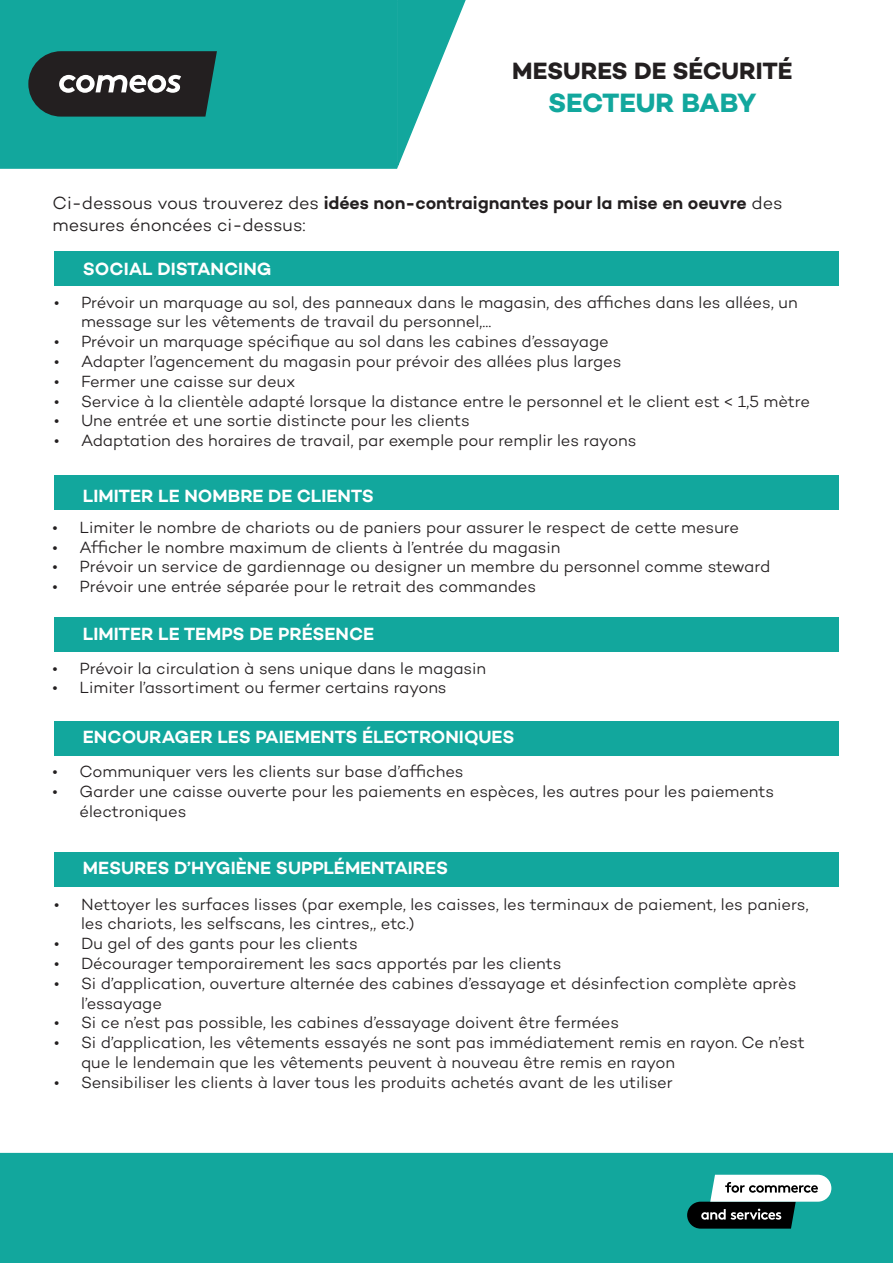
<style>
.page{position:relative;width:893px;height:1263px;background:#fff}
.page>*{position:absolute;margin:0;border:0;box-sizing:border-box;transform-origin:0 0}
.t1{font:700 27px "Campton";letter-spacing:-.01em;color:#12a79d}
.t2{font:700 24px "Campton";letter-spacing:-.005em;color:#231f20}
.t3{font:600 18px "Campton";color:#fff}
.t4{font:300 18px/21.6px "Campton";letter-spacing:-.01em;color:#231f20}
.t5{font:300 16.5px/19.8px "Campton";letter-spacing:-.005em;color:#231f20}
.s1{font-weight:600}
</style>
<div class="page">
<div style="left:1px;top:1px;width:395px;height:167px;background:#12a79d"></div>
<div style="left:0;top:0;width:397px;height:169px;border:2px solid #12a79d"></div>
<svg style="left:396px;top:0;width:70px;height:167px"></svg>
<svg style="left:28px;top:51px;width:189px;height:66px;background:#363e3e"></svg>
<div style="left:0;top:1153px;width:893px;height:110px;background:#12a79d"></div>
<svg style="left:687px;top:1175px;width:144px;height:53px"></svg>
<div style="left:54px;top:251px;width:785px;height:34px;background:#12a79d"></div>
<div style="left:54px;top:475px;width:785px;height:34px;background:#12a79d"></div>
<div style="left:54px;top:617px;width:785px;height:34px;background:#12a79d"></div>
<div style="left:54px;top:721px;width:785px;height:34px;background:#12a79d"></div>
<div style="left:54px;top:852px;width:785px;height:34px;background:#12a79d"></div>
<p class="t2" style="left:512px;top:56px;width:282px">MESURES DE SÉCURITÉ</p>
<p class="t1" style="left:548px;top:85px;width:210px">SECTEUR BABY</p>
<p class="t4" style="left:53px;top:192px;width:731px">Ci-dessous vous trouverez des <span class="s1">idées non-contraignantes pour la mise en oeuvre</span> des mesures énoncées ci-dessus:</p>
<p class="t3" style="left:83px;top:258px;width:190px">SOCIAL DISTANCING</p>
<p class="t5" style="left:81px;top:292px;width:718px;text-indent:-27px">• Prévoir un marquage au sol, des panneaux dans le magasin, des affiches dans les allées, un message sur les vêtements de travail du personnel,...</p>
<p class="t5" style="left:54px;top:331px;width:556px">• Prévoir un marquage spécifique au sol dans les cabines d’essayage</p>
<p class="t5" style="left:54px;top:351px;width:569px">• Adapter l’agencement du magasin pour prévoir des allées plus larges</p>
<p class="t5" style="left:54px;top:371px;width:243px">• Fermer une caisse sur deux</p>
<p class="t5" style="left:54px;top:391px;width:758px">• Service à la clientèle adapté lorsque la distance entre le personnel et le client est &lt; 1,5 mètre</p>
<p class="t5" style="left:54px;top:411px;width:417px">• Une entrée et une sortie distincte pour les clients</p>
<p class="t5" style="left:54px;top:430px;width:584px">• Adaptation des horaires de travail, par exemple pour remplir les rayons</p>
<p class="t3" style="left:83px;top:484px;width:292px">LIMITER LE NOMBRE DE CLIENTS</p>
<p class="t5" style="left:53px;top:517px;width:688px">• Limiter le nombre de chariots ou de paniers pour assurer le respect de cette mesure</p>
<p class="t5" style="left:53px;top:537px;width:509px">• Afficher le nombre maximum de clients à l’entrée du magasin</p>
<p class="t5" style="left:53px;top:557px;width:719px">• Prévoir un service de gardiennage ou designer un membre du personnel comme steward</p>
<p class="t5" style="left:53px;top:576px;width:485px">• Prévoir une entrée séparée pour le retrait des commandes</p>
<p class="t3" style="left:83px;top:622px;width:293px">LIMITER LE TEMPS DE PRÉSENCE</p>
<p class="t5" style="left:53px;top:658px;width:435px">• Prévoir la circulation à sens unique dans le magasin</p>
<p class="t5" style="left:53px;top:677px;width:396px">• Limiter l’assortiment ou fermer certains rayons</p>
<p class="t3" style="left:83px;top:726px;width:433px">ENCOURAGER LES PAIEMENTS ÉLECTRONIQUES</p>
<p class="t5" style="left:53px;top:762px;width:412px">• Communiquer vers les clients sur base d’affiches</p>
<p class="t5" style="left:80px;top:781px;width:696px;text-indent:-27px">• Garder une caisse ouverte pour les paiements en espèces, les autres pour les paiements électroniques</p>
<p class="t3" style="left:83px;top:857px;width:367px">MESURES D’HYGIÈNE SUPPLÉMENTAIRES</p>
<p class="t5" style="left:81px;top:894px;width:729px;text-indent:-27px">• Nettoyer les surfaces lisses (par exemple, les caisses, les terminaux de paiement, les paniers, les chariots, les selfscans, les cintres,, etc.)</p>
<p class="t5" style="left:54px;top:933px;width:305px">• Du gel of des gants pour les clients</p>
<p class="t5" style="left:54px;top:953px;width:509px">• Décourager temporairement les sacs apportés par les clients</p>
<p class="t5" style="left:81px;top:973px;width:717px;text-indent:-27px">• Si d’application, ouverture alternée des cabines d’essayage et désinfection complète après l’essayage</p>
<p class="t5" style="left:54px;top:1013px;width:567px">• Si ce n’est pas possible, les cabines d’essayage doivent être fermées</p>
<p class="t5" style="left:81px;top:1032px;width:725px;text-indent:-27px">• Si d’application, les vêtements essayés ne sont pas immédiatement remis en rayon. Ce n’est que le lendemain que les vêtements peuvent à nouveau être remis en rayon</p>
<p class="t5" style="left:54px;top:1072px;width:620px">• Sensibiliser les clients à laver tous les produits achetés avant de les utiliser</p>
</div>
